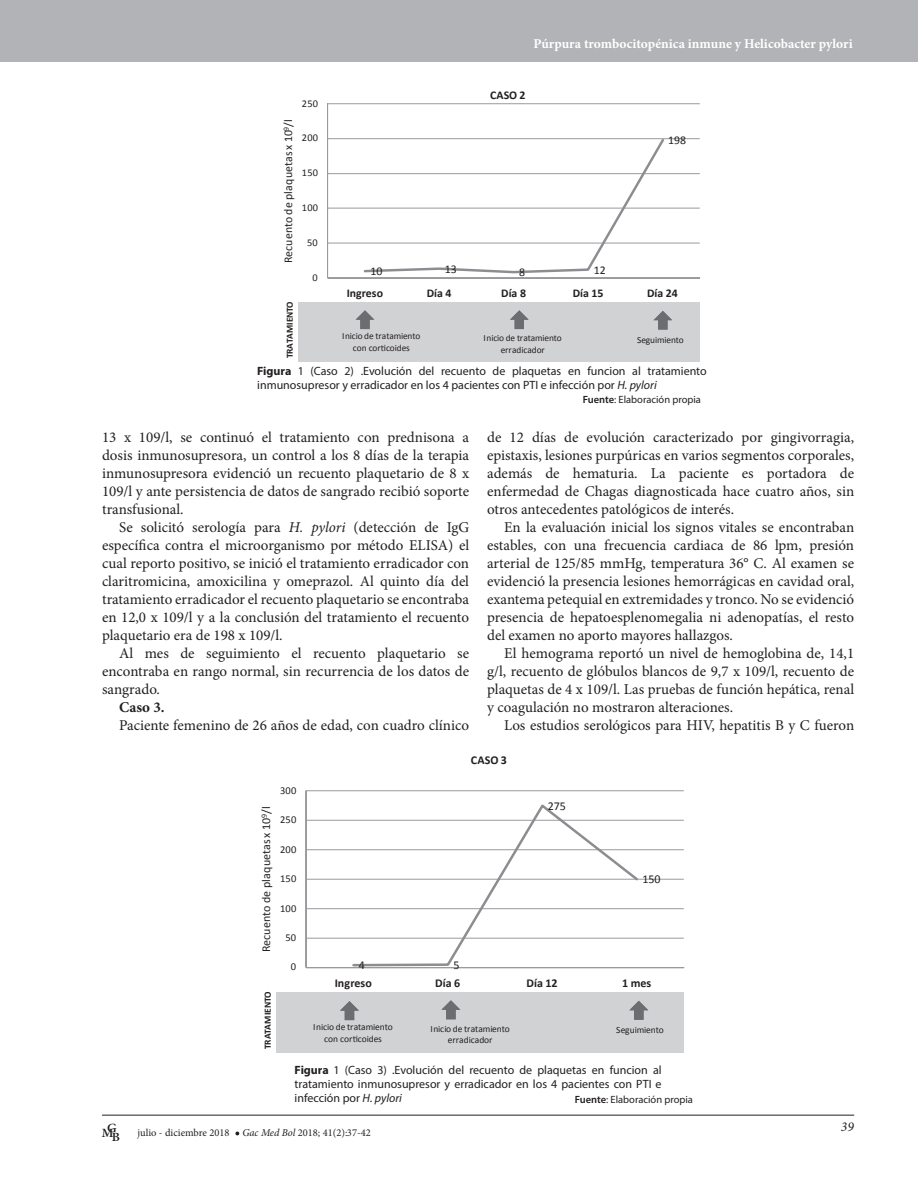
<style>
.page{position:relative;width:918px;height:1188px;background:#fff}
.page>*{position:absolute;margin:0;border:0;box-sizing:border-box;transform-origin:0 0}
.t1{font:15px/18px "Minion Pro";color:#231f20;text-align:justify}
.t2{font:700 15px "Minion Pro";color:#231f20}
.t3{font:700 13.5px "Minion Pro";color:#fff}
.t4{font:italic 13.5px "Minion Pro";color:#231f20}
.t5{font:600 12.6px "Minion Pro";color:#231f20;scale:1.05 1}
.t6{font:12px/14.4px "Myriad Pro";color:#231f20}
.t7{font:12px "Calibri";letter-spacing:.005em;color:#231f20}
.t8{font:700 12px "Calibri";letter-spacing:-.005em;color:#231f20}
.t9{font:11.85px "Calibri";color:#231f20}
.t10{font:700 11.85px "Calibri";letter-spacing:-.005em;color:#231f20}
.t11{font:10.5px "Myriad Pro";color:#231f20}
.t12{font:10.5px "Minion Pro";color:#231f20}
.t13{font:10.5px "Calibri";letter-spacing:.015em;color:#231f20}
.t14{font:10.35px "Calibri";letter-spacing:.015em;color:#231f20}
.t15{font:9.45px/11.6px "Calibri";letter-spacing:-.005em;color:#231f20;text-align:center}
.t16{font:700 9.45px "Calibri";letter-spacing:-.02em;color:#231f20}
.t17{font:9.3px/11.4px "Calibri";letter-spacing:-.005em;color:#231f20;text-align:center}
.t18{font:700 9.3px "Calibri";letter-spacing:-.015em;color:#231f20}
.s1{font-weight:700}
.s2{font-style:italic}
.s3{font-weight:600}
</style>
<div class="page">
<div style="left:0;top:1px;width:918px;height:61px;background:#b2b3b7"></div>
<hr style="left:102px;top:1115px;width:752px;height:1px;background:#231f20">
<svg style="left:235px;top:1132px;width:4px;height:3px"></svg>
<hr style="left:328px;top:243px;width:372px;height:1px;background:#989a9d">
<hr style="left:328px;top:208px;width:372px;height:1px;background:#989a9d">
<hr style="left:328px;top:173px;width:372px;height:1px;background:#989a9d">
<hr style="left:328px;top:138px;width:372px;height:1px;background:#989a9d">
<hr style="left:328px;top:103px;width:372px;height:1px;background:#989a9d">
<hr style="left:327px;top:104px;width:1px;height:174px;background:#989a9d">
<hr style="left:328px;top:278px;width:372px;height:1px;background:#989a9d">
<svg style="left:362px;top:138px;width:304px;height:136px"></svg>
<div style="left:298px;top:302px;width:402px;height:60px;background:#d1d2d4"></div>
<svg style="left:356px;top:310px;width:18px;height:19px"></svg>
<svg style="left:510px;top:310px;width:19px;height:19px"></svg>
<svg style="left:653px;top:311px;width:19px;height:19px"></svg>
<hr style="left:306px;top:938px;width:378px;height:1px;background:#989a9d">
<hr style="left:306px;top:908px;width:378px;height:1px;background:#989a9d">
<hr style="left:306px;top:879px;width:378px;height:1px;background:#989a9d">
<hr style="left:306px;top:849px;width:378px;height:1px;background:#989a9d">
<hr style="left:306px;top:820px;width:378px;height:1px;background:#989a9d">
<hr style="left:306px;top:791px;width:378px;height:1px;background:#989a9d">
<hr style="left:306px;top:791px;width:1px;height:177px;background:#989a9d">
<hr style="left:306px;top:967px;width:378px;height:1px;background:#989a9d">
<svg style="left:351px;top:804px;width:289px;height:163px"></svg>
<div style="left:276px;top:992px;width:408px;height:61px;background:#d1d2d4"></div>
<svg style="left:340px;top:1001px;width:19px;height:19px"></svg>
<svg style="left:441px;top:1000px;width:19px;height:19px"></svg>
<svg style="left:629px;top:1001px;width:19px;height:19px"></svg>
<p class="t9" style="left:281px;top:263px;width:145px;rotate:-90deg">Recuento de plaquetasx 10<sup>9</sup>/l</p>
<p class="t18" style="left:284px;top:358px;width:59px;rotate:-90deg">TRATAMIENTO</p>
<p class="t14" style="left:302px;top:97px;width:18px">250</p>
<p class="t14" style="left:302px;top:131px;width:18px">200</p>
<p class="t14" style="left:302px;top:166px;width:18px">150</p>
<p class="t14" style="left:302px;top:201px;width:18px">100</p>
<p class="t14" style="left:307px;top:236px;width:12px">50</p>
<p class="t14" style="left:313px;top:271px;width:7px">0</p>
<p class="t3" style="left:533px;top:34px;width:321px">Púrpura trombocitopénica inmune y Helicobacter pylori</p>
<p class="t10" style="left:490px;top:88px;width:37px">CASO 2</p>
<p class="t9" style="left:668px;top:133px;width:19px">198</p>
<p class="t9" style="left:370px;top:264px;width:13px">10</p>
<p class="t9" style="left:445px;top:262px;width:13px">13</p>
<p class="t9" style="left:519px;top:265px;width:7px">8</p>
<p class="t9" style="left:594px;top:262px;width:13px">12</p>
<p class="t10" style="left:347px;top:285px;width:38px">Ingreso</p>
<p class="t10" style="left:427px;top:285px;width:26px">Día 4</p>
<p class="t10" style="left:501px;top:285px;width:26px">Día 8</p>
<p class="t10" style="left:573px;top:285px;width:32px">Día 15</p>
<p class="t10" style="left:647px;top:285px;width:32px">Día 24</p>
<p class="t17" style="left:342px;top:331px;width:80px">Inicio de tratamiento con corticoides</p>
<p class="t17" style="left:484px;top:333px;width:80px">Inicio de tratamiento erradicador</p>
<p class="t17" style="left:637px;top:334px;width:48px">Seguimiento</p>
<p class="t6" style="left:257px;top:363px;width:451px"><span class="s1">Figura</span> 1 (Caso 2) .Evolución del recuento de plaquetas en funcion al tratamiento inmunosupresor y erradicador en los 4 pacientes con PTI e infección por <span class="s2">H. pylori</span></p>
<p class="t1" style="left:102px;top:428px;width:369px">13 x 109/l, se continuó el tratamiento con prednisona a dosis inmunosupresora, un control a los 8 días de la terapia inmunosupresora evidenció un recuento plaquetario de 8 x 109/l y ante persistencia de datos de sangrado recibió soporte transfusional.</p>
<p class="t1" style="left:102px;top:518px;width:369px;text-indent:17px">Se solicitó serología para <span class="s2">H. pylori</span> (detección de IgG específica contra el microorganismo por método ELISA) el cual reporto positivo, se inició el tratamiento erradicador con claritromicina, amoxicilina y omeprazol. Al quinto día del tratamiento erradicador el recuento plaquetario se encontraba en 12,0 x 109/l y a la conclusión del tratamiento el recuento plaquetario era de 198 x 109/l.</p>
<p class="t1" style="left:102px;top:644px;width:369px;text-indent:17px">Al mes de seguimiento el recuento plaquetario se encontraba en rango normal, sin recurrencia de los datos de sangrado.</p>
<p class="t2" style="left:119px;top:697px;width:47px">Caso 3.</p>
<p class="t1" style="left:119px;top:716px;width:352px">Paciente femenino de 26 años de edad, con cuadro clínico</p>
<p class="t11" style="left:583px;top:393px;width:120px"><span class="s3">Fuente</span>: Elaboración propia</p>
<p class="t1" style="left:487px;top:428px;width:369px">de 12 días de evolución caracterizado por gingivorragia, epistaxis, lesiones purpúricas en varios segmentos corporales, además de hematuria. La paciente es portadora de enfermedad de Chagas diagnosticada hace cuatro años, sin otros antecedentes patológicos de interés.</p>
<p class="t1" style="left:487px;top:518px;width:369px;text-indent:17px">En la evaluación inicial los signos vitales se encontraban estables, con una frecuencia cardiaca de 86 lpm, presión arterial de 125/85 mmHg, temperatura 36° C. Al examen se evidenció la presencia lesiones hemorrágicas en cavidad oral, exantema petequial en extremidades y tronco. No se evidenció presencia de hepatoesplenomegalia ni adenopatías, el resto del examen no aporto mayores hallazgos.</p>
<p class="t1" style="left:487px;top:644px;width:369px;text-indent:17px">El hemograma reportó un nivel de hemoglobina de, 14,1 g/l, recuento de glóbulos blancos de 9,7 x 109/l, recuento de plaquetas de 4 x 109/l. Las pruebas de función hepática, renal y coagulación no mostraron alteraciones.</p>
<p class="t1" style="left:504px;top:716px;width:352px">Los estudios serológicos para HIV, hepatitis B y C fueron</p>
<p class="t8" style="left:471px;top:752px;width:38px">CASO 3</p>
<p class="t7" style="left:259px;top:952px;width:147px;rotate:-90deg">Recuento de plaquetasx 10<sup>9</sup>/l</p>
<p class="t16" style="left:262px;top:1049px;width:59px;rotate:-90deg">TRATAMIENTO</p>
<p class="t13" style="left:280px;top:784px;width:18px">300</p>
<p class="t13" style="left:280px;top:813px;width:18px">250</p>
<p class="t13" style="left:280px;top:842px;width:18px">200</p>
<p class="t13" style="left:280px;top:872px;width:18px">150</p>
<p class="t13" style="left:280px;top:901px;width:18px">100</p>
<p class="t13" style="left:285px;top:931px;width:12px">50</p>
<p class="t13" style="left:291px;top:960px;width:7px">0</p>
<p class="t7" style="left:359px;top:958px;width:8px">4</p>
<p class="t7" style="left:453px;top:957px;width:8px">5</p>
<p class="t7" style="left:548px;top:798px;width:20px">275</p>
<p class="t7" style="left:642px;top:872px;width:20px">150</p>
<p class="t8" style="left:335px;top:975px;width:38px">Ingreso</p>
<p class="t8" style="left:435px;top:975px;width:27px">Día 6</p>
<p class="t8" style="left:527px;top:975px;width:33px">Día 12</p>
<p class="t8" style="left:622px;top:975px;width:31px">1 mes</p>
<p class="t15" style="left:313px;top:1021px;width:81px">Inicio de tratamiento con corticoides</p>
<p class="t15" style="left:430px;top:1023px;width:81px">Inicio de tratamiento erradicador</p>
<p class="t15" style="left:616px;top:1025px;width:49px">Seguimiento</p>
<p class="t6" style="left:295px;top:1062px;width:369px;text-align:justify"><span class="s1">Figura</span> 1 (Caso 3) .Evolución del recuento de plaquetas en funcion al tratamiento inmunosupresor y erradicador en los 4 pacientes con PTI e infección por <span class="s2">H. pylori</span></p>
<p class="t11" style="left:575px;top:1093px;width:120px"><span class="s3">Fuente</span>: Elaboración propia</p>
<p class="t5" style="left:107px;top:1120px;width:11px">G</p>
<p class="t4" style="left:841px;top:1118px;width:14px">39</p>
<p class="t5" style="left:102px;top:1127px;width:19px">MB</p>
<p class="t12" style="left:138px;top:1125px;width:235px">julio - diciembre 2018 <span class="s2">Gac Med Bol</span> 2018; 41(2):37-42</p>
</div>
